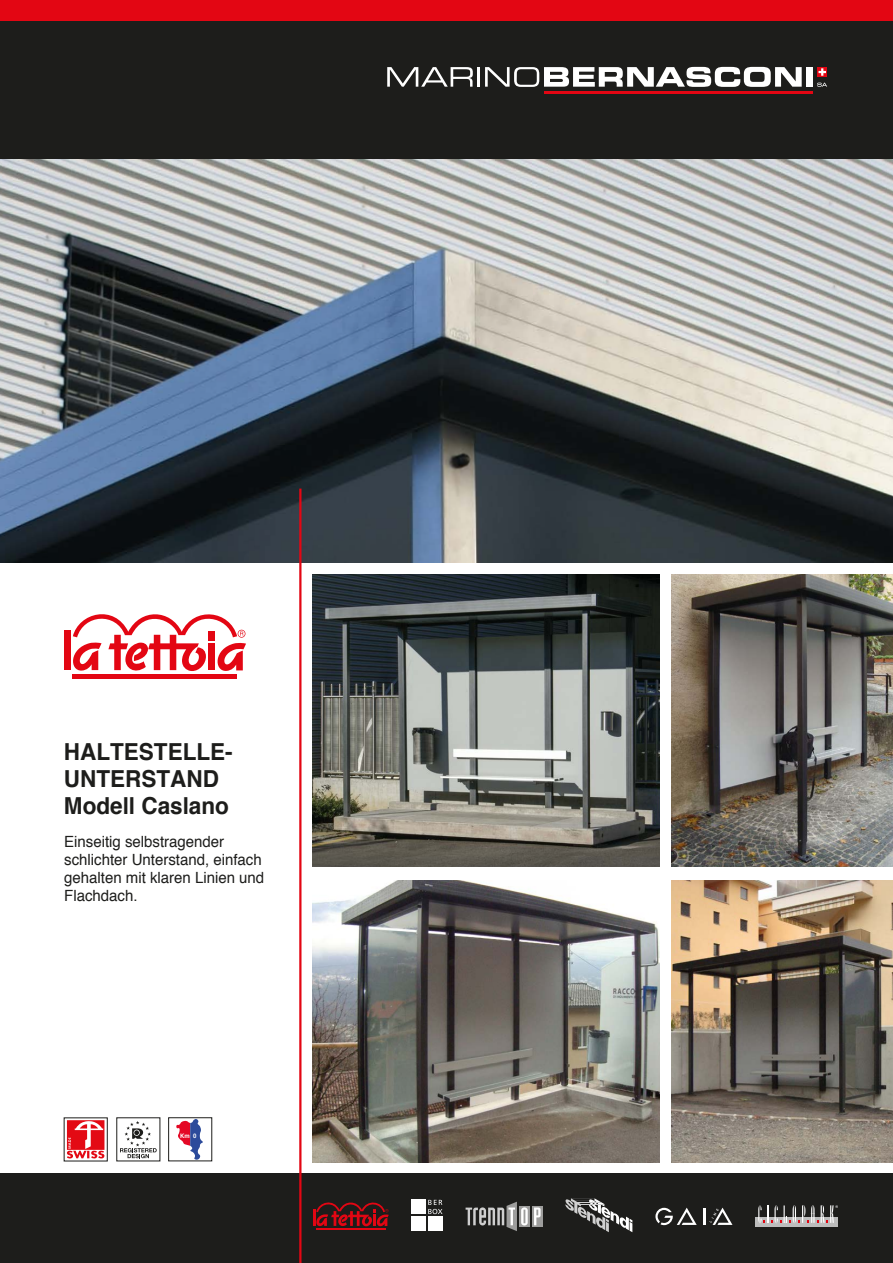
<style>
.page{position:relative;width:893px;height:1263px;background:#fff}
.page>*{position:absolute;margin:0;border:0;box-sizing:border-box;transform-origin:0 0}
.t1{font:700 23.4px/27px "Helvetica";color:#1d1d1b;scale:.96 1}
.t2{font:15.45px/18px "Helvetica";color:#1d1d1b}
.t3{font:700 6.15px "Helvetica";color:#fff}
</style>
<div class="page">
<img style="left:0;top:158px;width:893px;height:404px">
<svg style="left:66px;top:1120px;width:1px;height:30px"></svg>
<div style="left:0;top:1174px;width:893px;height:89px;background:#1d1d1b"></div>
<div style="left:0;top:0;width:893px;height:21px;background:#e30613"></div>
<div style="left:0;top:21px;width:893px;height:137px;background:#1d1d1b"></div>
<hr style="left:299px;top:489px;width:2px;height:774px;background:#e30613">
<svg style="left:120px;top:1121px;width:37px;height:37px"></svg>
<div style="left:64px;top:631px;width:7px;height:39px;background:#e30613"></div>
<div style="left:72px;top:674px;width:165px;height:5px;background:#e30613"></div>
<svg style="left:69px;top:614px;width:177px;height:57px"></svg>
<svg style="left:176px;top:1119px;width:27px;height:40px"></svg>
<div style="left:168px;top:1117px;width:44px;height:44px;border:1px solid #1d1d1b"></div>
<svg style="left:67px;top:1120px;width:38px;height:39px"></svg>
<img style="left:313px;top:575px;width:346px;height:292px">
<img style="left:671px;top:881px;width:222px;height:281px">
<img style="left:313px;top:881px;width:346px;height:281px">
<img style="left:672px;top:575px;width:221px;height:292px">
<div style="left:756px;top:1217px;width:82px;height:10px;background:#bcbcbc"></div>
<svg style="left:758px;top:1205px;width:80px;height:18px"></svg>
<svg style="left:428px;top:1200px;width:15px;height:14px"></svg>
<div style="left:412px;top:1200px;width:14px;height:14px;background:#fff"></div>
<div style="left:412px;top:1216px;width:14px;height:15px;background:#fff"></div>
<div style="left:428px;top:1216px;width:14px;height:15px;background:#fff"></div>
<svg style="left:313px;top:1202px;width:76px;height:27px"></svg>
<div style="left:519px;top:1206px;width:11px;height:21px;background:#9d9d9c"></div>
<div style="left:532px;top:1206px;width:10px;height:21px;background:#9d9d9c"></div>
<svg style="left:534px;top:1207px;width:7px;height:18px"></svg>
<svg style="left:466px;top:1202px;width:62px;height:29px"></svg>
<svg style="left:565px;top:1198px;width:67px;height:34px"></svg>
<hr style="left:703px;top:1208px;width:3px;height:17px;background:#fff">
<svg style="left:655px;top:1207px;width:42px;height:18px"></svg>
<svg style="left:709px;top:1207px;width:23px;height:18px"></svg>
<svg style="left:387px;top:67px;width:86px;height:20px"></svg>
<hr style="left:477px;top:67px;width:3px;height:20px;background:#fff">
<svg style="left:485px;top:67px;width:317px;height:20px"></svg>
<div style="left:806px;top:67px;width:6px;height:20px;background:#fff"></div>
<hr style="left:544px;top:91px;width:268px;height:3px;background:#e30613">
<svg style="left:817px;top:83px;width:10px;height:4px"></svg>
<div style="left:817px;top:67px;width:10px;height:10px;background:#e30613"></div>
<svg style="left:818px;top:68px;width:8px;height:8px"></svg>
<h1 class="t1" style="left:64px;top:738px;width:177px">HALTESTELLE-<br>UNTERSTAND<br>Modell Caslano</h1>
<p class="t2" style="left:64px;top:833px;width:202px">Einseitig selbstragender schlichter Unterstand, einfach gehalten mit klaren Linien und<br>Flachdach.</p>
<p class="t3" style="left:180px;top:1130px;width:18px">Km 0</p>
</div>
